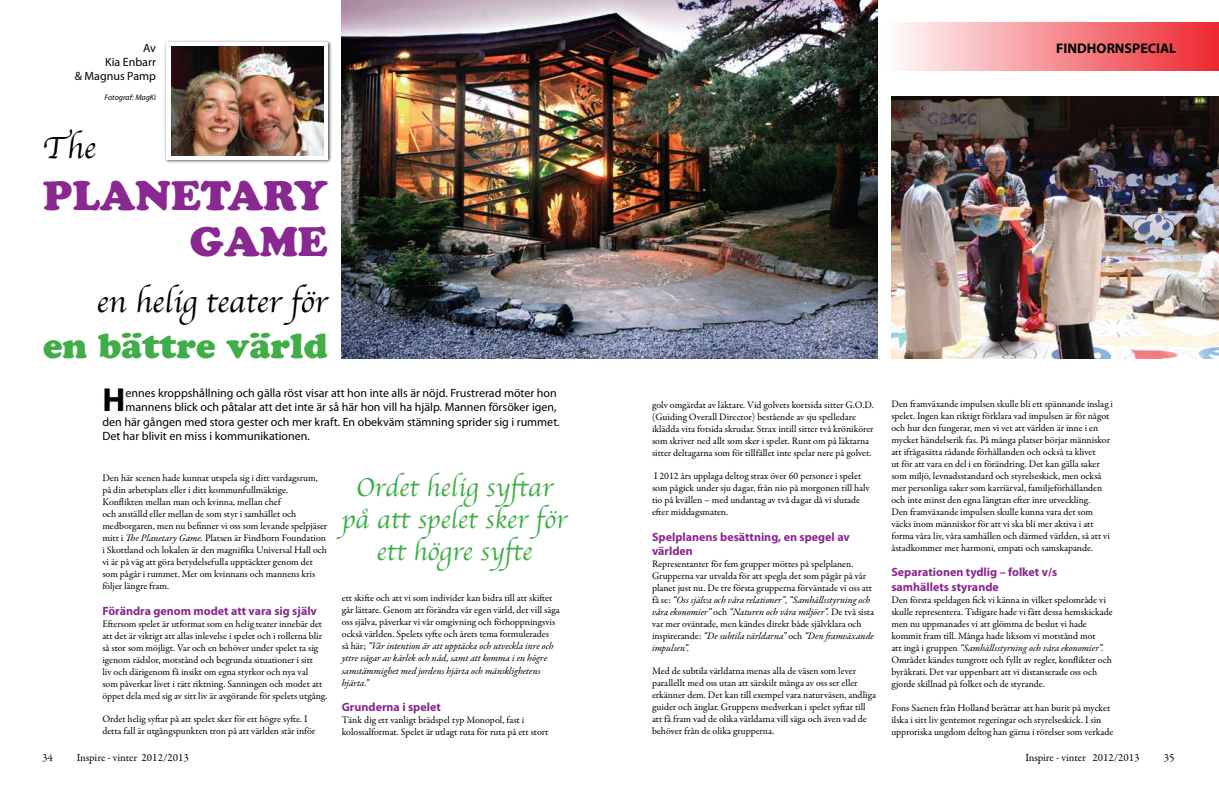
<style>
.page{position:relative;width:1219px;height:794px;background:#fff}
.page>*{position:absolute;margin:0;border:0;box-sizing:border-box;transform-origin:0 0}
.t1{font:41px/46px "Cooper Black Std";color:#892890;text-align:right}
.t2{font:35px "Cooper Black Std";color:#41ad49}
.t3{font:700 33.4px "Myriad Pro";color:#000}
.t4{font:32px "Apple Chancery";color:#000}
.t5{font:27px/32.4px "Apple Chancery";color:#41ad49;text-align:center}
.t6{font:700 14px "Myriad Pro";color:#000}
.t7{font:12px/14.4px "Myriad Pro";color:#000;text-align:right}
.t8{font:700 12px/14.4px "Myriad Pro";color:#892890}
.t9{font:11px "Garamond Premr Pro";letter-spacing:-.005em;color:#000}
.t10{font:10px/12px "Garamond Premr Pro";letter-spacing:-.005em;color:#000}
.t11{font:italic 8px "Myriad Pro";color:#000}
.s1{font-style:italic}
</style>
<div class="page">
<div style="left:164px;top:40px;width:168px;height:124px;background:#000;opacity:.75"></div>
<svg style="left:166px;top:43px;width:162px;height:116px"></svg>
<div style="left:883px;top:23px;width:336px;height:48px;background:linear-gradient(to right,#fff,#ed272f)"></div>
<img style="left:342px;top:0;width:535px;height:358px">
<img style="left:171px;top:46px;width:152px;height:109px">
<img style="left:891px;top:96px;width:328px;height:262px">
<p class="t7" style="left:75px;top:40px;width:83px">Av<br>Kia Enbarr<br>&amp; Magnus Pamp</p>
<h3 class="t6" style="left:1056px;top:39px;width:122px">FINDHORNSPECIAL</h3>
<p class="t11" style="left:105px;top:92px;width:53px">Fotograf: MagKi</p>
<h3 class="t4" style="left:43px;top:122px;width:55px">The</h3>
<h1 class="t1" style="left:43px;top:173px;width:286px">PLANETARY<br>GAME</h1>
<h3 class="t4" style="left:96px;top:277px;width:233px">en helig teater för</h3>
<h2 class="t2" style="left:43px;top:325px;width:286px">en bättre värld</h2>
<h3 class="t3" style="left:102px;top:378px;width:24px">H</h3>
<p class="t7" style="left:125px;top:385px;width:433px">ennes kroppshållning och gälla röst visar att hon inte alls är nöjd. Frustrerad möter hon</p>
<p class="t7" style="left:125px;top:400px;width:433px">mannens blick och påtalar att det inte är så här hon vill ha hjälp. Mannen försöker igen,</p>
<p class="t7" style="left:102px;top:414px;width:459px">den här gången med stora gester och mer kraft. En obekväm stämning sprider sig i rummet.</p>
<p class="t7" style="left:102px;top:429px;width:209px">Det har blivit en miss i kommunikationen.</p>
<p class="t10" style="left:102px;top:472px;width:226px">Den här scenen hade kunnat utspela sig i ditt vardagsrum, på din arbetsplats eller i ditt kommunfullmäktige.<br>Konflikten mellan man och kvinna, mellan chef<br>och anställd eller mellan de som styr i samhället och medborgaren, men nu befinner vi oss som levande spelpjäser mitt i <span class="s1">The Planetary Game.</span> Platsen är Findhorn Foundation i Skottland och lokalen är den magnifika Universal Hall och vi är på väg att göra betydelsefulla upptäckter genom det som pågår i rummet. Mer om kvinnans och mannens kris följer längre fram.</p>
<p class="t8" style="left:102px;top:603px;width:216px">Förändra genom modet att vara sig själv</p>
<p class="t10" style="left:102px;top:618px;width:226px">Eftersom spelet är utformat som en helig teater innebär det att det är viktigt att allas inlevelse i spelet och i rollerna blir så stor som möjligt. Var och en behöver under spelet ta sig igenom rädslor, motstånd och begrunda situationer i sitt<br>liv och därigenom få insikt om egna styrkor och nya val<br>som påverkar livet i rätt riktning. Sanningen och modet att öppet dela med sig av sitt liv är avgörande för spelets utgång.</p>
<p class="t10" style="left:102px;top:713px;width:215px">Ordet helig syftar på att spelet sker för ett högre syfte. I detta fall är utgångspunkten tron på att världen står inför</p>
<h3 class="t5" style="left:342px;top:470px;width:227px">Ordet helig syftar på att spelet sker för ett högre syfte</h3>
<p class="t10" style="left:342px;top:592px;width:220px">ett skifte och att vi som individer kan bidra till att skiftet går lättare. Genom att förändra vår egen värld, det vill säga oss själva, påverkar vi vår omgivning och förhoppningsvis också världen. Spelets syfte och årets tema formulerades<br>så här; <span class="s1">“Vår intention är att upptäcka och utveckla inre och yttre vägar av kärlek och nåd, samt att komma i en högre samstämmighet med jordens hjärta och mänsklighetens hjärta.”</span></p>
<p class="t8" style="left:342px;top:699px;width:101px">Grunderna i spelet</p>
<p class="t10" style="left:342px;top:714px;width:208px">Tänk dig ett vanligt brädspel typ Monopol, fast i kolossalformat. Spelet är utlagt ruta för ruta på ett stort</p>
<p class="t10" style="left:652px;top:399px;width:223px">golv omgärdat av läktare. Vid golvets kortsida sitter G.O.D. (Guiding Overall Director) bestående av sju spelledare iklädda vita fotsida skrudar. Strax intill sitter två krönikörer som skriver ned allt som sker i spelet. Runt om på läktarna sitter deltagarna som för tillfället inte spelar nere på golvet.</p>
<p class="t10" style="left:652px;top:470px;width:219px">I 2012 års upplaga deltog strax över 60 personer i spelet som pågick under sju dagar, från nio på morgonen till halv tio på kvällen – med undantag av två dagar då vi slutade efter middagsmaten.</p>
<p class="t8" style="left:652px;top:529px;width:199px">Spelplanens besättning, en spegel av världen</p>
<p class="t10" style="left:652px;top:558px;width:223px">Representanter för fem grupper möttes på spelplanen.<br>Grupperna var utvalda för att spegla det som pågår på vår planet just nu. De tre första grupperna förväntade vi oss att få se: <span class="s1">“Oss själva och våra relationer”</span>, <span class="s1">“Samhällsstyrning och våra ekonomier”</span> och <span class="s1">“Naturen och våra miljöer”.</span> De två sista var mer oväntade, men kändes direkt både självklara och inspirerande: <span class="s1">“De subtila världarna”</span> och <span class="s1">“Den framväxande impulsen”.</span></p>
<p class="t10" style="left:652px;top:665px;width:226px">Med de subtila världarna menas alla de väsen som lever parallellt med oss utan att särskilt många av oss ser eller erkänner dem. Det kan till exempel vara naturväsen, andliga guider och änglar. Gruppens medverkan i spelet syftar till att få fram vad de olika världarna vill säga och även vad de behöver från de olika grupperna.</p>
<p class="t10" style="left:891px;top:398px;width:223px">Den framväxande impulsen skulle bli ett spännande inslag i spelet. Ingen kan riktigt förklara vad impulsen är för något och hur den fungerar, men vi vet att världen är inne i en mycket händelserik fas. På många platser börjar människor att ifrågasätta rådande förhållanden och också ta klivet<br>ut för att vara en del i en förändring. Det kan gälla saker som miljö, levnadsstandard och styrelseskick, men också mer personliga saker som karriärval, familjeförhållanden och inte minst den egna längtan efter inre utveckling.<br>Den framväxande impulsen skulle kunna vara det som väcks inom människor för att vi ska bli mer aktiva i att forma våra liv, våra samhällen och därmed världen, så att vi åstadkommer mer harmoni, empati och samskapande.</p>
<p class="t8" style="left:891px;top:565px;width:167px">Separationen tydlig – folket v/s samhällets styrande</p>
<p class="t10" style="left:891px;top:594px;width:223px">Den första speldagen fick vi känna in vilket spelområde vi skulle representera. Tidigare hade vi fått dessa hemskickade men nu uppmanades vi att glömma de beslut vi hade kommit fram till. Många hade liksom vi motstånd mot<br>att ingå i gruppen <span class="s1">“Samhällsstyrning och våra ekonomier”.<br></span>Området kändes tungrott och fyllt av regler, konflikter och byråkrati. Det var uppenbart att vi distanserade oss och gjorde skillnad på folket och de styrande.</p>
<p class="t10" style="left:891px;top:702px;width:223px">Fons Saenen från Holland berättar att han burit på mycket ilska i sitt liv gentemot regeringar och styrelseskick. I sin upproriska ungdom deltog han gärna i rörelser som verkade</p>
<p class="t9" style="left:42px;top:750px;width:12px">34</p>
<p class="t9" style="left:77px;top:750px;width:114px">Inspire - vinter 2012/2013</p>
<p class="t9" style="left:1025px;top:751px;width:116px">Inspire - vinter 2012/2013</p>
<p class="t9" style="left:1164px;top:751px;width:12px">35</p>
</div>
